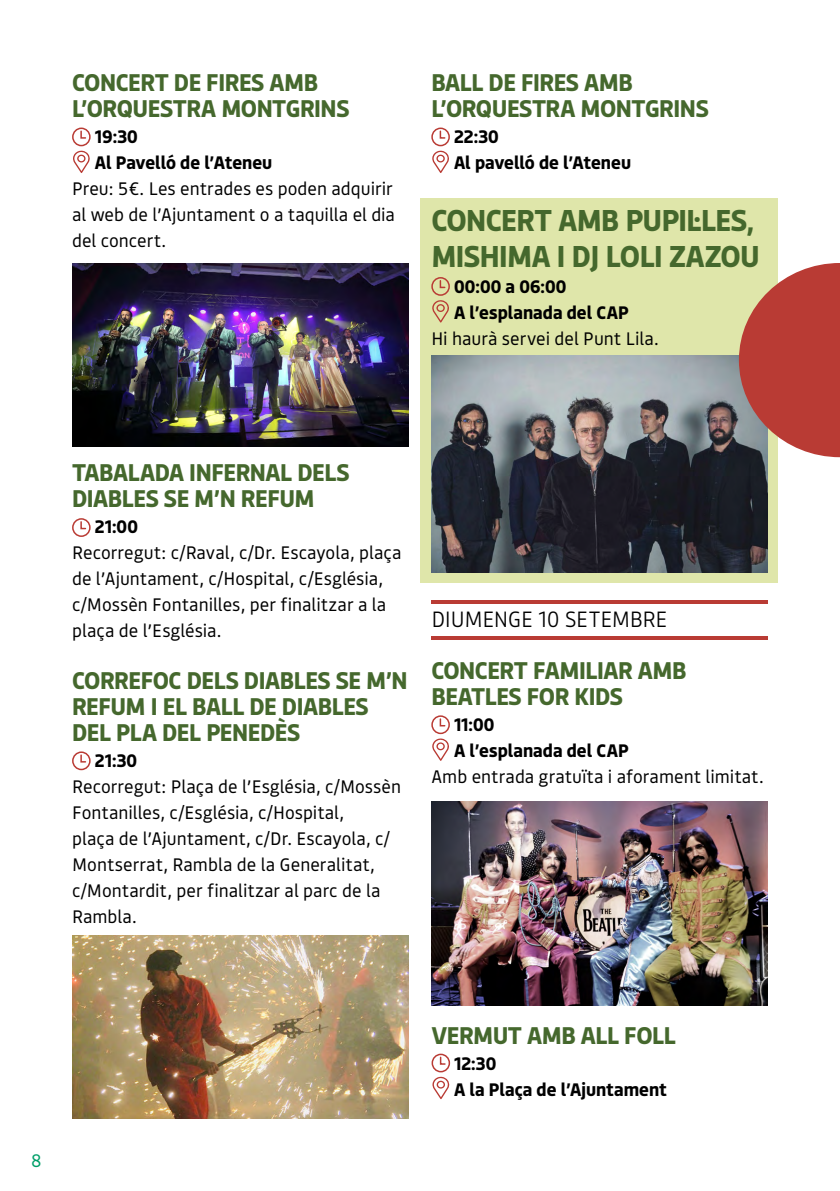
<style>
.page{position:relative;width:840px;height:1191px;background:#fff}
.page>*{position:absolute;margin:0;border:0;box-sizing:border-box;transform-origin:0 0}
.t1{font:700 30px/36px "Bould";letter-spacing:-.02em;color:#45682d}
.t2{font:700 24px/26px "Bould";letter-spacing:-.02em;color:#45682d}
.t3{font:300 22px "Bould";letter-spacing:-.025em;color:#000}
.t4{font:18px/26px "Bould";color:#000}
.t5{font:700 18px/26px "Bould";color:#000}
.t6{font:18px "Bould";color:#009f69}
</style>
<div class="page">
<div style="left:420px;top:198px;width:357px;height:385px;background:#dfe6aa"></div>
<div style="left:72px;top:128px;width:19px;height:18px;border:2px solid #b93b34;border-radius:50%"></div>
<svg style="left:80px;top:130px;width:7px;height:9px"></svg>
<svg style="left:73px;top:151px;width:17px;height:22px"></svg>
<div style="left:431px;top:128px;width:18px;height:18px;border:2px solid #b93b34;border-radius:50%"></div>
<svg style="left:438px;top:130px;width:8px;height:9px"></svg>
<svg style="left:432px;top:151px;width:17px;height:22px"></svg>
<div style="left:431px;top:277px;width:18px;height:19px;border:2px solid #b93b34;border-radius:50%"></div>
<svg style="left:438px;top:279px;width:8px;height:10px"></svg>
<svg style="left:432px;top:300px;width:17px;height:22px"></svg>
<div style="left:431px;top:715px;width:18px;height:19px;border:2px solid #b93b34;border-radius:50%"></div>
<svg style="left:438px;top:717px;width:8px;height:10px"></svg>
<svg style="left:432px;top:738px;width:17px;height:23px"></svg>
<div style="left:431px;top:1053px;width:19px;height:19px;border:2px solid #b93b34;border-radius:50%"></div>
<svg style="left:439px;top:1055px;width:7px;height:10px"></svg>
<svg style="left:432px;top:1076px;width:17px;height:23px"></svg>
<div style="left:72px;top:518px;width:19px;height:19px;border:2px solid #b93b34;border-radius:50%"></div>
<svg style="left:80px;top:520px;width:7px;height:10px"></svg>
<div style="left:72px;top:751px;width:19px;height:19px;border:2px solid #b93b34;border-radius:50%"></div>
<svg style="left:80px;top:753px;width:7px;height:10px"></svg>
<hr style="left:431px;top:636px;width:336px;height:4px;background:#b93b34">
<hr style="left:431px;top:600px;width:336px;height:4px;background:#b93b34">
<img style="left:431px;top:356px;width:336px;height:216px">
<img style="left:431px;top:802px;width:335px;height:203px">
<img style="left:72px;top:263px;width:336px;height:183px">
<img style="left:72px;top:935px;width:336px;height:184px">
<svg style="left:738px;top:263px;width:101px;height:194px;background:#ba5a4f"></svg>
<h2 class="t2" style="left:72px;top:68px;width:279px">CONCERT DE FIRES AMB<br>L’ORQUESTRA MONTGRINS</h2>
<p class="t5" style="left:95px;top:123px;width:179px">19:30<br>Al Pavelló de l’Ateneu</p>
<p class="t4" style="left:72px;top:175px;width:324px;text-align:justify">Preu: 5€. Les entrades es poden adquirir al web de l’Ajuntament o a taquilla el dia del concert.</p>
<h2 class="t2" style="left:431px;top:68px;width:279px">BALL DE FIRES AMB<br>L’ORQUESTRA MONTGRINS</h2>
<p class="t5" style="left:454px;top:123px;width:178px">22:30<br>Al pavelló de l’Ateneu</p>
<h1 class="t1" style="left:431px;top:201px;width:330px">CONCERT AMB PUPIL·LES,<br>MISHIMA I DJ LOLI ZAZOU</h1>
<p class="t5" style="left:454px;top:273px;width:176px">00:00 a 06:00<br>A l’esplanada del CAP</p>
<p class="t4" style="left:431px;top:325px;width:229px">Hi haurà servei del Punt Lila.</p>
<h2 class="t2" style="left:72px;top:458px;width:279px">TABALADA INFERNAL DELS<br>DIABLES SE M’N REFUM</h2>
<p class="t5" style="left:95px;top:513px;width:45px">21:00</p>
<p class="t4" style="left:72px;top:539px;width:331px">Recorregut: c/Raval, c/Dr. Escayola, plaça de l’Ajuntament, c/Hospital, c/Església, c/Mossèn Fontanilles, per finalitzar a la plaça de l’Església.</p>
<h2 class="t2" style="left:72px;top:666px;width:337px">CORREFOC DELS DIABLES SE M’N<br>REFUM I EL BALL DE DIABLES<br>DEL PLA DEL PENEDÈS</h2>
<p class="t5" style="left:95px;top:747px;width:44px">21:30</p>
<p class="t4" style="left:72px;top:773px;width:330px">Recorregut: Plaça de l’Església, c/Mossèn Fontanilles, c/Església, c/Hospital,<br>plaça de l’Ajuntament, c/Dr. Escayola, c/ Montserrat, Rambla de la Generalitat, c/Montardit, per finalitzar al parc de la Rambla.</p>
<p class="t3" style="left:431px;top:604px;width:237px">DIUMENGE 10 SETEMBRE</p>
<h2 class="t2" style="left:431px;top:656px;width:256px">CONCERT FAMILIAR AMB<br>BEATLES FOR KIDS</h2>
<p class="t5" style="left:454px;top:711px;width:176px">11:00<br>A l’esplanada del CAP</p>
<p class="t4" style="left:431px;top:763px;width:333px">Amb entrada gratuïta i aforament limitat.</p>
<p class="t6" style="left:31px;top:1148px;width:12px">8</p>
<h2 class="t2" style="left:431px;top:1020px;width:246px">VERMUT AMB ALL FOLL</h2>
<p class="t5" style="left:454px;top:1049px;width:214px">12:30<br>A la Plaça de l’Ajuntament</p>
</div>
